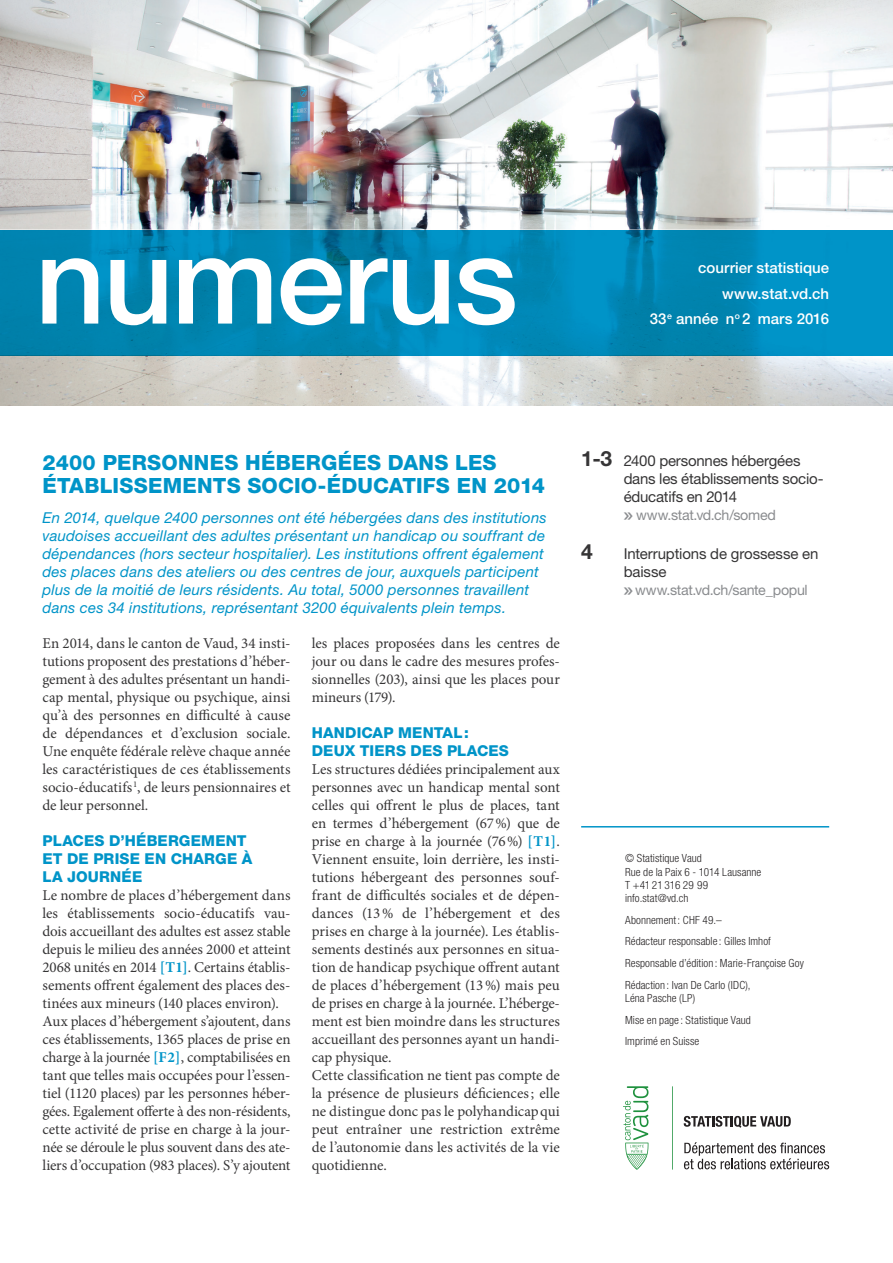
<style>
.page{position:relative;width:893px;height:1263px;background:#fff}
.page>*{position:absolute;margin:0;border:0;box-sizing:border-box;transform-origin:0 0}
.t1{font:500 123px "Helvetica Neue LT Pro";letter-spacing:-.015em;color:#fff}
.t2{font:800 21px/22.5px "Helvetica Neue LT Pro";letter-spacing:.01em;color:#0094c8}
.t3{font:700 21px "Helvetica Neue LT Pro";color:#363536}
.t4{font:15px/18px "Minion Pro";letter-spacing:-.005em;color:#363536;text-align:justify}
.t5{font:italic 15px/18px "Helvetica Neue LT Pro";letter-spacing:.015em;color:#0094c8}
.t6{font:15px/18px "Helvetica Neue LT Pro";letter-spacing:-.015em;color:#363536}
.t7{font:800 15px/18px "Helvetica Neue LT Pro";letter-spacing:.01em;color:#0094c8}
.t8{font:500 15px/25.5px "Helvetica Neue LT Pro";letter-spacing:.005em;color:#fff;text-align:right}
.t9{font:14.25px "Helvetica Neue LT Pro";letter-spacing:-.02em;color:#8a8c8f}
.t10{font:300 condensed 11.25px/21.8px "Helvetica Neue LT Pro";letter-spacing:.005em;color:#282526}
.s1{font-weight:700;color:#0094c8}
.s2{font-weight:700;font-size:21px}
</style>
<div class="page">
<img style="left:0;top:0;width:893px;height:405px">
<svg style="left:0;top:231px;width:893px;height:125px;background:#0088b6"></svg>
<svg style="left:684px;top:1116px;width:107px;height:12px"></svg>
<svg style="left:684px;top:1142px;width:145px;height:27px"></svg>
<svg style="left:623px;top:1086px;width:25px;height:84px"></svg>
<hr style="left:672px;top:1086px;width:1px;height:84px;background:#1f913e">
<hr style="left:581px;top:826px;width:248px;height:1px;background:#0094c8">
<h1 class="t1" style="left:35px;top:206px;width:484px">numerus</h1>
<p class="t8" style="left:650px;top:255px;width:181px">courrier statistique www.stat.vd.ch<br>33<sup>e</sup> année n<sup>o</sup> 2 mars 2016</p>
<h2 class="t2" style="left:43px;top:451px;width:504px">2400 PERSONNES HÉBERGÉES DANS LES<br>ÉTABLISSEMENTS SOCIO-ÉDUCATIFS EN 2014</h2>
<p class="t5" style="left:43px;top:509px;width:506px">En 2014, quelque 2400 personnes ont été hébergées dans des institutions vaudoises accueillant des adultes présentant un handicap ou souffrant de dépendances (hors secteur hospitalier). Les institutions offrent également des places dans des ateliers ou des centres de jour, auxquels participent plus de la moitié de leurs résidents. Au total, 5000 personnes travaillent dans ces 34 institutions, représentant 3200 équivalents plein temps.</p>
<p class="t4" style="left:43px;top:634px;width:250px">En 2014, dans le canton de Vaud, 34 insti&shy;tutions proposent des prestations d’héber&shy;gement à des adultes présentant un handi&shy;cap mental, physique ou psychique, ainsi qu’à des personnes en difficulté à cause de dépendances et d’exclusion sociale.<br>Une enquête fédérale relève chaque année les caractéristiques de ces établissements socio-éducatifs<sup>1</sup>, de leurs pensionnaires et de leur personnel.</p>
<p class="t7" style="left:43px;top:832px;width:211px">PLACES D’HÉBERGEMENT<br>ET DE PRISE EN CHARGE À<br>LA JOURNÉE</p>
<p class="t4" style="left:43px;top:886px;width:250px;text-align:left">Le nombre de places d’hébergement dans les établissements socio-éducatifs vau&shy;dois accueillant des adultes est assez stable depuis le milieu des années 2000 et atteint 2068 unités en 2014 <span class="s1">[T1]</span>. Certains établis&shy;sements offrent également des places des&shy;tinées aux mineurs (140 places environ).<br>Aux places d’hébergement s’ajoutent, dans ces établissements, 1365 places de prise en charge à la journée <span class="s1">[F2]</span>, comptabilisées en tant que telles mais occupées pour l’essen&shy;tiel (1120 places) par les personnes héber&shy;gées. Egalement offerte à des non-résidents, cette activité de prise en charge à la jour&shy;née se déroule le plus souvent dans des ate&shy;liers d’occupation (983 places). S’y ajoutent</p>
<p class="t4" style="left:312px;top:634px;width:250px">les places proposées dans les centres de jour ou dans le cadre des mesures profes&shy;sionnelles (203), ainsi que les places pour mineurs (179).</p>
<p class="t7" style="left:312px;top:724px;width:199px">HANDICAP MENTAL:<br>DEUX TIERS DES PLACES</p>
<p class="t4" style="left:312px;top:760px;width:250px;text-align:left">Les structures dédiées principalement aux personnes avec un handicap mental sont celles qui offrent le plus de places, tant en termes d’hébergement (67%) que de prise en charge à la journée (76%) <span class="s1">[T1]</span>.<br>Viennent ensuite, loin derrière, les insti&shy;tutions hébergeant des personnes souf&shy;frant de difficultés sociales et de dépen&shy;dances (13% de l’hébergement et des prises en charge à la journée). Les établis&shy;sements destinés aux personnes en situa&shy;tion de handicap psychique offrent autant de places d’hébergement (13%) mais peu de prises en charge à la journée. L’héberge&shy;ment est bien moindre dans les structures accueillant des personnes ayant un handi&shy;cap physique.<br>Cette classification ne tient pas compte de la présence de plusieurs déficiences; elle ne distingue donc pas le polyhandicapqui peut entraîner une restriction extrême de l’autonomie dans les activités de la vie quotidienne.</p>
<p class="t6" style="left:624px;top:451px;width:201px;text-indent:-43px"><span class="s2">1-3</span> 2400 personnes hébergées dans les établissements socio&shy;éducatifs en 2014</p>
<p class="t9" style="left:636px;top:506px;width:141px">www.stat.vd.ch/somed</p>
<h2 class="t3" style="left:581px;top:538px;width:13px">4</h2>
<p class="t6" style="left:624px;top:544px;width:196px">Interruptions de grossesse en baisse</p>
<p class="t9" style="left:635px;top:581px;width:174px">www.stat.vd.ch/sante_popul</p>
<p class="t10" style="left:625px;top:852px;width:138px;line-height:13.2px">© Statistique Vaud<br>Rue de la Paix 6 - 1014 Lausanne<br>T +41 21 316 29 99 info.stat@vd.ch</p>
<p class="t10" style="left:625px;top:909px;width:180px">Abonnement: CHF 49.–<br>Rédacteur responsable: Gilles Imhof Responsable d’édition: Marie-Françoise Goy Rédaction: Ivan De Carlo (IDC),</p>
<p class="t10" style="left:625px;top:987px;width:127px">Léna Pasche (LP)<br>Mise en page: Statistique Vaud<br>Imprimé en Suisse</p>
</div>
